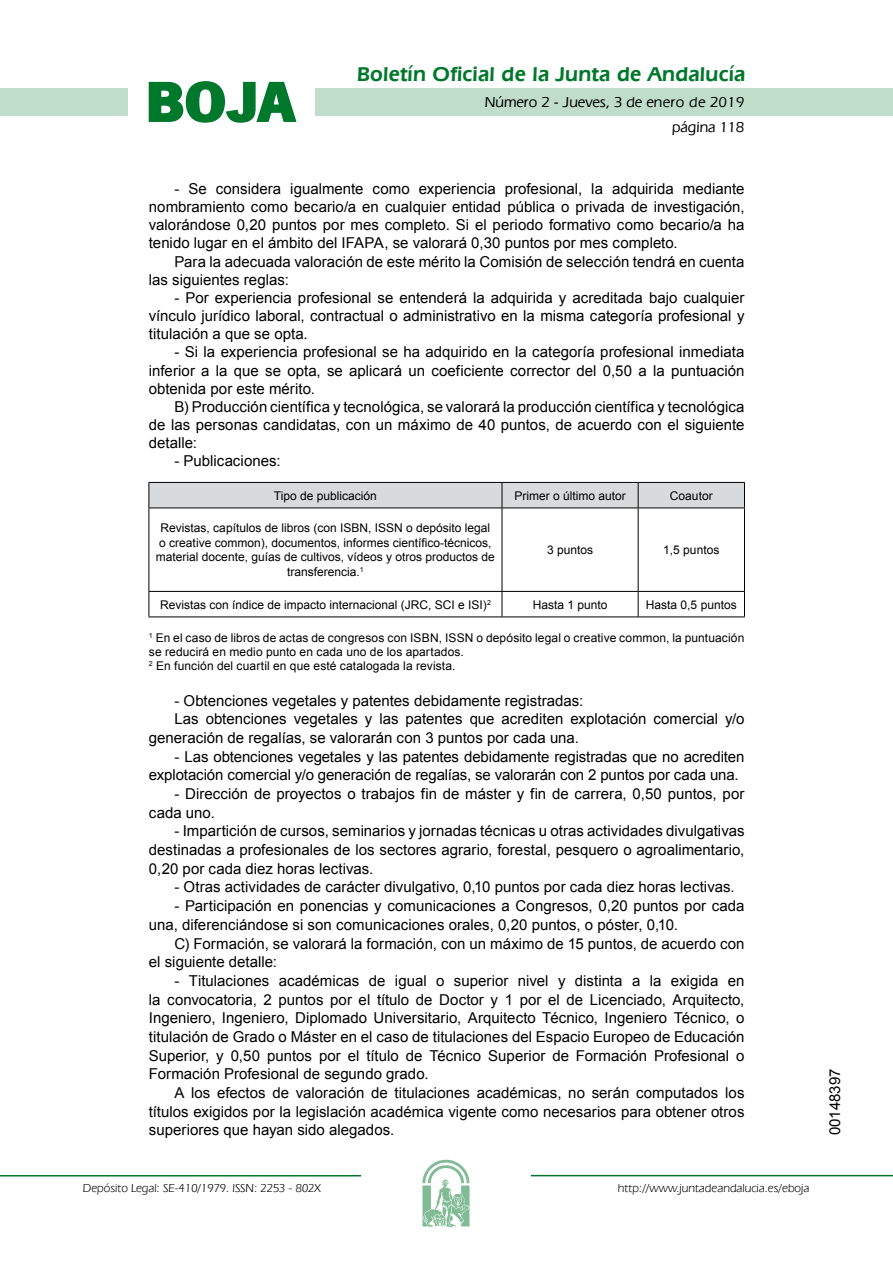
<style>
.page{position:relative;width:893px;height:1263px;background:#fff}
.page>*{position:absolute;margin:0;border:0;box-sizing:border-box;transform-origin:0 0}
.t1{font:700 57.75px "News Got T";color:#00782c;scale:1.14 1}
.t2{font:600 21px "Eras IT Cby BT";letter-spacing:.01em;color:#00782c}
.t3{font:15px/18.8px "Arial";color:#000;text-align:justify}
.t4{font:500 15px/24.5px "Eras IT Cby BT";color:#000;text-align:right}
.t5{font:12px/14.4px "Arial";color:#000;text-align:center}
.t6{font:12px "Eras IT Cby BT";color:#000}
</style>
<div class="page">
<div style="left:315px;top:88px;width:577px;height:28px;background:#bfddca"></div>
<div style="left:0;top:88px;width:128px;height:28px;background:#bfddca"></div>
<hr style="left:0;top:1175px;width:361px;height:2px;background:#00782c">
<svg style="left:422px;top:1159px;width:47px;height:68px"></svg>
<hr style="left:531px;top:1175px;width:361px;height:1px;background:#00782c">
<svg style="left:148px;top:81px;width:149px;height:42px"></svg>
<svg style="left:148px;top:482px;width:597px;height:26px;background:#cbcccd"></svg>
<hr style="left:148px;top:508px;width:354px;height:1px;background:#000">
<hr style="left:148px;top:508px;width:1px;height:83px;background:#000">
<hr style="left:502px;top:508px;width:136px;height:1px;background:#000">
<hr style="left:501px;top:508px;width:1px;height:83px;background:#000">
<hr style="left:638px;top:508px;width:106px;height:1px;background:#000">
<hr style="left:637px;top:508px;width:1px;height:83px;background:#000">
<hr style="left:744px;top:508px;width:1px;height:83px;background:#000">
<hr style="left:148px;top:591px;width:354px;height:1px;background:#000">
<svg style="left:148px;top:592px;width:1px;height:25px"></svg>
<hr style="left:502px;top:591px;width:136px;height:1px;background:#000">
<svg style="left:501px;top:592px;width:1px;height:25px"></svg>
<hr style="left:638px;top:591px;width:106px;height:1px;background:#000">
<svg style="left:637px;top:592px;width:1px;height:25px"></svg>
<svg style="left:744px;top:592px;width:1px;height:25px"></svg>
<hr style="left:148px;top:617px;width:354px;height:1px;background:#000">
<hr style="left:502px;top:617px;width:136px;height:1px;background:#000">
<hr style="left:638px;top:617px;width:106px;height:1px;background:#000">
<h1 class="t1" style="left:145px;top:68px;width:133px">BOJA</h1>
<h2 class="t2" style="left:357px;top:62px;width:390px">Boletín Oficial de la Junta de Andalucía</h2>
<p class="t4" style="left:484px;top:90px;width:261px">Número 2 - Jueves, 3 de enero de 2019 página 118</p>
<p class="t3" style="left:149px;top:180px;width:597px;line-height:18.1px;text-indent:26px">- Se considera igualmente como experiencia profesional, la adquirida mediante nombramiento como becario/a en cualquier entidad pública o privada de investigación, valorándose 0,20 puntos por mes completo. Si el periodo formativo como becario/a ha tenido lugar en el ámbito del IFAPA, se valorará 0,30 puntos por mes completo.</p>
<p class="t3" style="left:149px;top:252px;width:597px;line-height:18.1px;text-indent:26px">Para la adecuada valoración de este mérito la Comisión de selección tendrá en cuenta las siguientes reglas:</p>
<p class="t3" style="left:149px;top:289px;width:597px;line-height:18.1px;text-indent:26px">- Por experiencia profesional se entenderá la adquirida y acreditada bajo cualquier vínculo jurídico laboral, contractual o administrativo en la misma categoría profesional y titulación a que se opta.</p>
<p class="t3" style="left:149px;top:343px;width:597px;line-height:18.1px;text-indent:26px">- Si la experiencia profesional se ha adquirido en la categoría profesional inmediata inferior a la que se opta, se aplicará un coeficiente corrector del 0,50 a la puntuación obtenida por este mérito.</p>
<p class="t3" style="left:149px;top:398px;width:597px;line-height:18.1px;text-indent:26px">B) Producción científica y tecnológica, se valorará la producción científica y tecnológica de las personas candidatas, con un máximo de 40 puntos, de acuerdo con el siguiente detalle:</p>
<p class="t3" style="left:174px;top:452px;width:108px">- Publicaciones:</p>
<p class="t5" style="left:274px;top:488px;width:104px">Tipo de publicación</p>
<p class="t5" style="left:514px;top:488px;width:113px">Primer o último autor</p>
<p class="t5" style="left:670px;top:488px;width:44px">Coautor</p>
<p class="t5" style="left:156px;top:521px;width:340px">Revistas, capítulos de libros (con ISBN, ISSN o depósito legal o creative common), documentos, informes científico-técnicos, material docente, guías de cultivos, vídeos y otros productos de transferencia.<sup>1</sup></p>
<p class="t5" style="left:547px;top:543px;width:48px">3 puntos</p>
<p class="t5" style="left:663px;top:543px;width:58px">1,5 puntos</p>
<p class="t5" style="left:160px;top:597px;width:332px">Revistas con índice de impacto internacional (JRC, SCI e ISI)<sup>2</sup></p>
<p class="t5" style="left:532px;top:597px;width:76px">Hasta 1 punto</p>
<p class="t5" style="left:646px;top:597px;width:92px">Hasta 0,5 puntos</p>
<p class="t5" style="left:149px;top:630px;width:597px;text-align:left"><sup>1</sup> En el caso de libros de actas de congresos con ISBN, ISSN o depósito legal o creative common, la puntuación se reducirá en medio punto en cada uno de los apartados.<br><sup>2</sup> En función del cuartil en que esté catalogada la revista.</p>
<p class="t3" style="left:174px;top:691px;width:410px">- Obtenciones vegetales y patentes debidamente registradas:</p>
<p class="t3" style="left:174px;top:710px;width:571px">Las obtenciones vegetales y las patentes que acrediten explotación comercial y/o</p>
<p class="t3" style="left:149px;top:729px;width:431px">generación de regalías, se valorarán con 3 puntos por cada una.</p>
<p class="t3" style="left:149px;top:747px;width:597px;text-indent:26px">- Las obtenciones vegetales y las patentes debidamente registradas que no acrediten explotación comercial y/o generación de regalías, se valorarán con 2 puntos por cada una.</p>
<p class="t3" style="left:149px;top:785px;width:597px;text-indent:26px">- Dirección de proyectos o trabajos fin de máster y fin de carrera, 0,50 puntos, por cada uno.</p>
<p class="t3" style="left:149px;top:822px;width:597px;text-indent:26px">- Impartición de cursos, seminarios y jornadas técnicas u otras actividades divulgativas destinadas a profesionales de los sectores agrario, forestal, pesquero o agroalimentario, 0,20 por cada diez horas lectivas.</p>
<p class="t3" style="left:174px;top:878px;width:561px">- Otras actividades de carácter divulgativo, 0,10 puntos por cada diez horas lectivas.</p>
<p class="t3" style="left:149px;top:897px;width:597px;text-indent:26px">- Participación en ponencias y comunicaciones a Congresos, 0,20 puntos por cada una, diferenciándose si son comunicaciones orales, 0,20 puntos, o póster, 0,10.</p>
<p class="t3" style="left:149px;top:934px;width:597px;text-indent:26px">C) Formación, se valorará la formación, con un máximo de 15 puntos, de acuerdo con el siguiente detalle:</p>
<p class="t3" style="left:149px;top:971px;width:597px;text-indent:26px">- Titulaciones académicas de igual o superior nivel y distinta a la exigida en la convocatoria, 2 puntos por el título de Doctor y 1 por el de Licenciado, Arquitecto, Ingeniero, Ingeniero, Diplomado Universitario, Arquitecto Técnico, Ingeniero Técnico, o titulación de Grado o Máster en el caso de titulaciones del Espacio Europeo de Educación Superior, y 0,50 puntos por el título de Técnico Superior de Formación Profesional o Formación Profesional de segundo grado.</p>
<p class="t3" style="left:149px;top:1084px;width:597px;text-indent:26px">A los efectos de valoración de titulaciones académicas, no serán computados los títulos exigidos por la legislación académica vigente como necesarios para obtener otros superiores que hayan sido alegados.</p>
<p class="t6" style="left:83px;top:1181px;width:239px">Depósito Legal: SE-410/1979. ISSN: 2253 - 802X</p>
<p class="t6" style="left:618px;top:1181px;width:193px">http://www.juntadeandalucia.es/eboja</p>
<p class="t3" style="left:825px;top:1135px;width:68px;rotate:-90deg">00148397</p>
</div>
